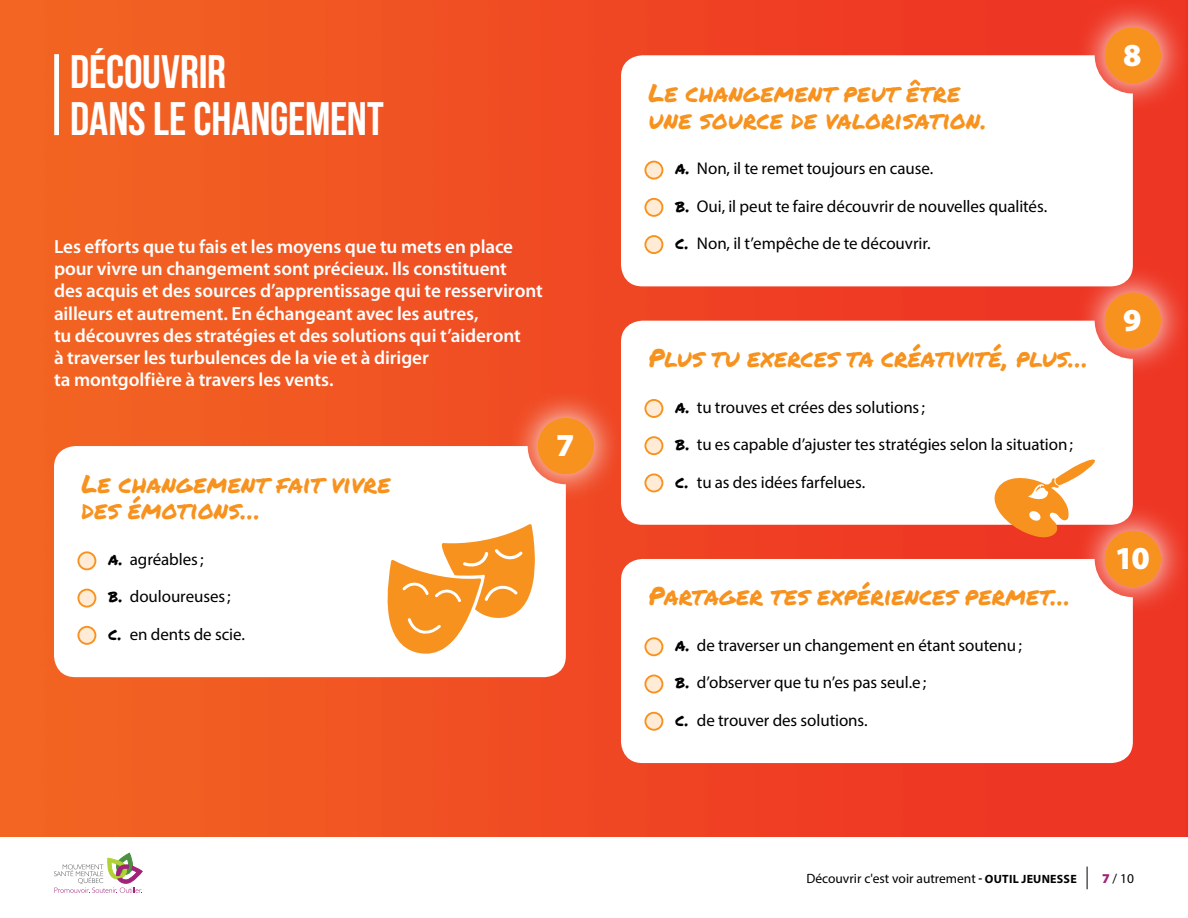
<style>
.page{position:relative;width:1188px;height:918px;background:#fff}
.page>*{position:absolute;margin:0;border:0;box-sizing:border-box;transform-origin:0 0}
.t1{font:46.95px/47px "Bebas Neue";letter-spacing:-.005em;color:#fff}
.t2{font:900 32.1px "Myriad Pro";color:#fff}
.t3{font:25.05px/26.8px "Permanent Marker";letter-spacing:.01em;color:#f7921e}
.t4{font:600 19.05px/22.4px "Myriad Pro";letter-spacing:-.005em;color:#fff}
.t5{font:16.95px "Myriad Pro";letter-spacing:-.005em;color:#000}
.t6{font:13.5px "Myriad Pro";color:#000}
.s1{font-family:"Permanent Marker";font-size:17.25px}
.s2{font-weight:700;font-size:12px}
.s3{font-weight:900;color:#a12279}
</style>
<div class="page">
<svg style="left:54px;top:853px;width:88px;height:40px"></svg>
<svg style="left:1087px;top:867px;width:1px;height:22px"></svg>
<img style="left:0;top:0;width:1188px;height:837px">
<div style="left:54px;top:54px;width:5px;height:81px;background:#fff"></div>
<svg style="left:1077px;top:0;width:111px;height:112px"></svg>
<div style="left:1105px;top:27px;width:56px;height:56px;background:#f7921e;border-radius:50%"></div>
<svg style="left:1077px;top:264px;width:111px;height:114px"></svg>
<div style="left:1105px;top:293px;width:56px;height:56px;background:#f7921e;border-radius:50%"></div>
<svg style="left:1077px;top:502px;width:111px;height:114px"></svg>
<div style="left:1105px;top:531px;width:56px;height:56px;background:#f7921e;border-radius:50%"></div>
<svg style="left:621px;top:55px;width:512px;height:231px"></svg>
<svg style="left:621px;top:321px;width:512px;height:204px"></svg>
<svg style="left:621px;top:559px;width:512px;height:204px"></svg>
<div style="left:645px;top:236px;width:17px;height:17px;background:#ffebd6;border-radius:50%"></div>
<div style="left:644px;top:235px;width:19px;height:19px;border:2px solid #f7921e;border-radius:50%"></div>
<div style="left:645px;top:474px;width:17px;height:17px;background:#ffebd6;border-radius:50%"></div>
<div style="left:644px;top:473px;width:19px;height:19px;border:2px solid #f7921e;border-radius:50%"></div>
<div style="left:645px;top:713px;width:17px;height:17px;background:#ffebd6;border-radius:50%"></div>
<div style="left:644px;top:712px;width:19px;height:19px;border:2px solid #f7921e;border-radius:50%"></div>
<div style="left:645px;top:199px;width:17px;height:17px;background:#ffebd6;border-radius:50%"></div>
<div style="left:644px;top:198px;width:19px;height:19px;border:2px solid #f7921e;border-radius:50%"></div>
<div style="left:645px;top:437px;width:17px;height:17px;background:#ffebd6;border-radius:50%"></div>
<div style="left:644px;top:436px;width:19px;height:19px;border:2px solid #f7921e;border-radius:50%"></div>
<div style="left:645px;top:675px;width:17px;height:18px;background:#ffebd6;border-radius:50%"></div>
<div style="left:644px;top:675px;width:19px;height:18px;border:2px solid #f7921e;border-radius:50%"></div>
<div style="left:645px;top:162px;width:17px;height:17px;background:#ffebd6;border-radius:50%"></div>
<div style="left:644px;top:161px;width:19px;height:19px;border:2px solid #f7921e;border-radius:50%"></div>
<div style="left:645px;top:400px;width:17px;height:17px;background:#ffebd6;border-radius:50%"></div>
<div style="left:644px;top:399px;width:19px;height:19px;border:2px solid #f7921e;border-radius:50%"></div>
<div style="left:645px;top:638px;width:17px;height:17px;background:#ffebd6;border-radius:50%"></div>
<div style="left:644px;top:637px;width:19px;height:19px;border:2px solid #f7921e;border-radius:50%"></div>
<svg style="left:510px;top:389px;width:112px;height:114px"></svg>
<div style="left:538px;top:418px;width:56px;height:56px;background:#f7921e;border-radius:50%"></div>
<svg style="left:54px;top:446px;width:512px;height:231px"></svg>
<div style="left:78px;top:627px;width:17px;height:17px;background:#ffebd6;border-radius:50%"></div>
<div style="left:77px;top:626px;width:19px;height:19px;border:2px solid #f7921e;border-radius:50%"></div>
<div style="left:78px;top:590px;width:17px;height:17px;background:#ffebd6;border-radius:50%"></div>
<div style="left:77px;top:589px;width:19px;height:19px;border:2px solid #f7921e;border-radius:50%"></div>
<div style="left:78px;top:552px;width:17px;height:17px;background:#ffebd6;border-radius:50%"></div>
<div style="left:77px;top:551px;width:19px;height:19px;border:2px solid #f7921e;border-radius:50%"></div>
<svg style="left:380px;top:524px;width:155px;height:131px"></svg>
<svg style="left:992px;top:457px;width:105px;height:83px"></svg>
<h1 class="t1" style="left:70px;top:48px;width:315px">DÉCOUVRIR<br>DANS LE CHANGEMENT</h1>
<h2 class="t2" style="left:1123px;top:37px;width:20px">8</h2>
<h3 class="t3" style="left:649px;top:78px;width:340px">Le changement peut être une source de valorisation.</h3>
<p class="t5" style="left:675px;top:158px;width:259px"><span class="s1">a.</span> Non, il te remet toujours en cause.</p>
<p class="t5" style="left:675px;top:195px;width:373px"><span class="s1">b.</span> Oui, il peut te faire découvrir de nouvelles qualités.</p>
<p class="t5" style="left:675px;top:233px;width:257px"><span class="s1">c.</span> Non, il t’empêche de te découvrir.</p>
<p class="t4" style="left:54px;top:235px;width:490px">Les efforts que tu fais et les moyens que tu mets en place pour vivre un changement sont précieux. Ils constituent<br>des acquis et des sources d’apprentissage qui te resserviront ailleurs et autrement. En échangeant avec les autres,<br>tu découvres des stratégies et des solutions qui t’aideront<br>à traverser les turbulences de la vie et à diriger<br>ta montgolfière à travers les vents.</p>
<h2 class="t2" style="left:1123px;top:302px;width:20px">9</h2>
<h3 class="t3" style="left:649px;top:344px;width:441px">Plus tu exerces ta créativité, plus…</h3>
<p class="t5" style="left:675px;top:397px;width:251px"><span class="s1">a.</span> tu trouves et crées des solutions;</p>
<p class="t5" style="left:675px;top:434px;width:399px"><span class="s1">b.</span> tu es capable d’ajuster tes stratégies selon la situation;</p>
<p class="t5" style="left:675px;top:472px;width:191px"><span class="s1">c.</span> tu as des idées farfelues.</p>
<h2 class="t2" style="left:556px;top:427px;width:20px">7</h2>
<h3 class="t3" style="left:82px;top:469px;width:310px">Le changement fait vivre des émotions…</h3>
<p class="t5" style="left:108px;top:549px;width:97px"><span class="s1">a.</span> agréables;</p>
<p class="t5" style="left:108px;top:586px;width:124px"><span class="s1">b.</span> douloureuses;</p>
<p class="t5" style="left:108px;top:624px;width:138px"><span class="s1">c.</span> en dents de scie.</p>
<h2 class="t2" style="left:1115px;top:540px;width:37px">10</h2>
<h3 class="t3" style="left:649px;top:582px;width:423px">Partager tes expériences permet…</h3>
<p class="t5" style="left:675px;top:635px;width:348px"><span class="s1">a.</span> de traverser un changement en étant soutenu;</p>
<p class="t5" style="left:675px;top:672px;width:252px"><span class="s1">b.</span> d’observer que tu n’es pas seul.e;</p>
<p class="t5" style="left:675px;top:710px;width:194px"><span class="s1">c.</span> de trouver des solutions.</p>
<p class="t6" style="left:806px;top:870px;width:272px">Découvrir c'est voir autrement <span class="s2">- OUTIL JEUNESSE</span></p>
<p class="t6" style="left:1102px;top:870px;width:33px"><span class="s3">7</span>/ 10</p>
</div>
